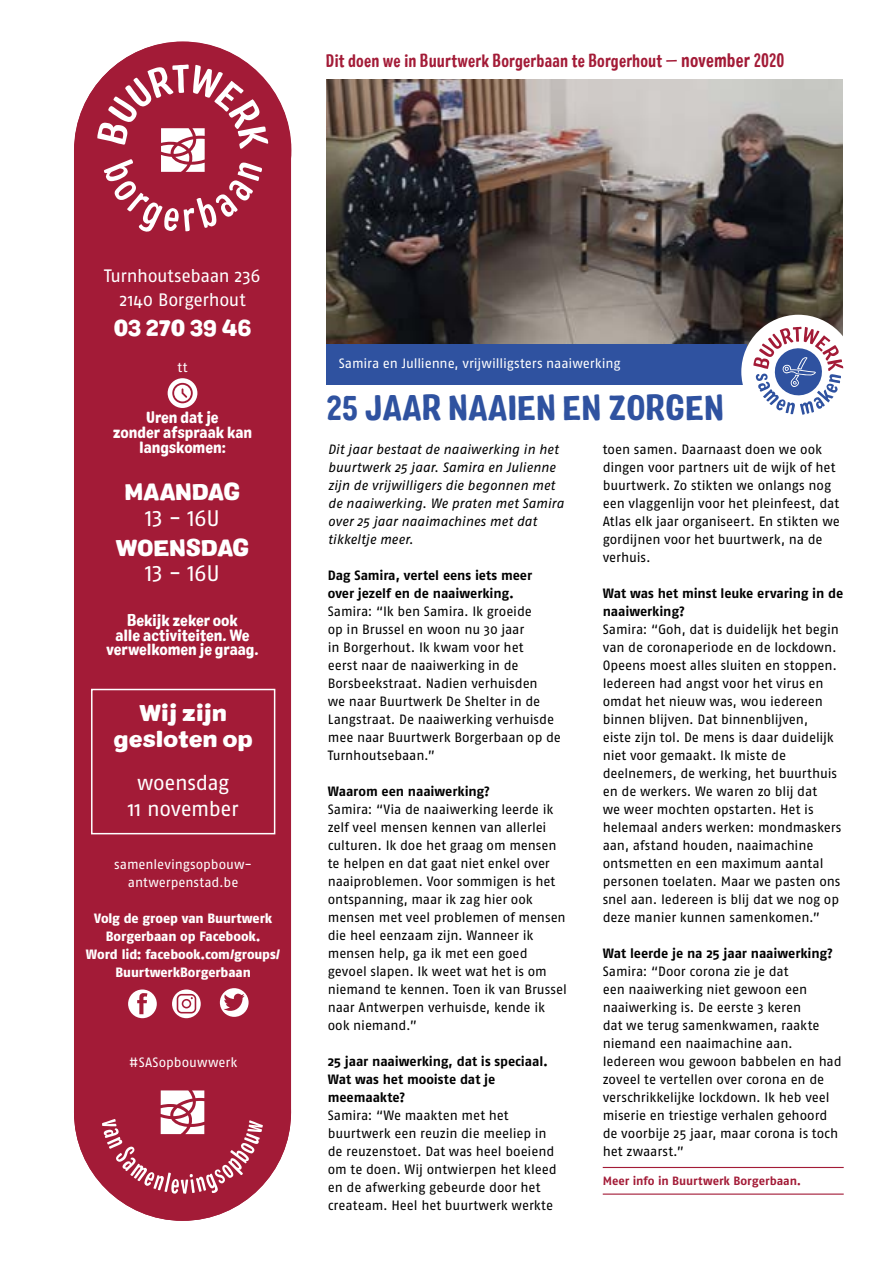
<style>
.page{position:relative;width:893px;height:1263px;background:#fff}
.page>*{position:absolute;margin:0;border:0;box-sizing:border-box;transform-origin:0 0}
.t1{font:34.5px "Colby Nr Blk";color:#2f52a0}
.t2{font:22.5px/25.5px "Colby St Blk";letter-spacing:-.02em;color:#fff;text-align:center}
.t3{font:22.5px "Fago OT";letter-spacing:-.03em;color:#fff}
.t4{font:21px/25.5px "Fago OT";letter-spacing:-.02em;color:#fff;text-align:center}
.t5{font:18px "Colby Cd Bld";letter-spacing:.005em;color:#a31b37}
.t6{font:18px/24px "Fago OT";letter-spacing:-.02em;color:#fff;text-align:center}
.t7{font:16.05px/14.9px "Colby Nr Blk";letter-spacing:-.01em;color:#fff;text-align:center}
.t8{font:13.5px/18px "Fago OT";letter-spacing:-.01em;color:#000}
.t9{font:700 13.5px/18px "Fago OT";letter-spacing:-.01em;color:#000}
.t10{font:italic 13.5px/18px "Fago OT";letter-spacing:-.005em;color:#000}
.t11{font:13.5px/18px "Fago OT";letter-spacing:-.005em;color:#fff;text-align:center}
.t12{font:800 13.5px/18px "Fago OT";letter-spacing:-.005em;color:#fff;text-align:center}
.t13{font:700 12px "Fago OT";color:#a31b37}
.s1{font-size:19.5px}
</style>
<div class="page">
<div style="left:74px;top:42px;width:217px;height:1179px;background:#a31b37;border-radius:109px"></div>
<svg style="left:102px;top:1090px;width:161px;height:104px"></svg>
<svg style="left:168px;top:378px;width:29px;height:30px"></svg>
<svg style="left:220px;top:988px;width:29px;height:29px"></svg>
<div style="left:91px;top:689px;width:184px;height:145px;border:2px solid #fff"></div>
<svg style="left:97px;top:64px;width:171px;height:168px"></svg>
<svg style="left:128px;top:989px;width:29px;height:29px"></svg>
<svg style="left:172px;top:989px;width:29px;height:29px"></svg>
<svg style="left:183px;top:1000px;width:7px;height:7px"></svg>
<hr style="left:603px;top:1167px;width:241px;height:1px;background:#a31b37">
<hr style="left:603px;top:1193px;width:241px;height:2px;background:#a31b37">
<img style="left:326px;top:80px;width:516px;height:265px">
<div style="left:326px;top:344px;width:421px;height:41px;background:#2f52a0"></div>
<div style="left:741px;top:315px;width:114px;height:113px;background:#fff;border-radius:50%"></div>
<svg style="left:753px;top:327px;width:90px;height:88px"></svg>
<h3 class="t5" style="left:326px;top:49px;width:460px">Dit doen we in Buurtwerk Borgerbaan te Borgerhout <span class="s1">— november 2020</span></h3>
<h3 class="t6" style="left:104px;top:264px;width:158px">Turnhoutsebaan 236<br>2140 Borgerhout</h3>
<h2 class="t2" style="left:114px;top:315px;width:139px">03 270 39 46</h2>
<p class="t11" style="left:178px;top:358px;width:11px">tt</p>
<p class="t7" style="left:113px;top:410px;width:141px">Uren dat je<br>zonder afspraak kan langskomen:</p>
<h2 class="t2" style="left:125px;top:480px;width:117px">MAANDAG</h2>
<h2 class="t3" style="left:145px;top:504px;width:76px">13 - 16U</h2>
<h2 class="t2" style="left:116px;top:535px;width:135px">WOENSDAG</h2>
<h2 class="t3" style="left:145px;top:560px;width:76px">13 - 16U</h2>
<p class="t7" style="left:106px;top:613px;width:154px">Bekijk zeker ook<br>alle activiteiten. We verwelkomen je graag.</p>
<h2 class="t2" style="left:114px;top:700px;width:141px">Wij zijn gesloten op</h2>
<h3 class="t4" style="left:128px;top:770px;width:112px">woensdag<br>11 november</h3>
<p class="t11" style="left:114px;top:855px;width:139px">samenlevingsopbouw&shy;antwerpenstad.be</p>
<p class="t12" style="left:86px;top:909px;width:196px">Volg de groep van Buurtwerk<br>Borgerbaan op Facebook.<br>Word lid: facebook.com/groups/<br>BuurtwerkBorgerbaan</p>
<p class="t11" style="left:129px;top:1053px;width:110px">#SASopbouwwerk</p>
<p class="t11" style="left:339px;top:354px;width:283px">Samira en Jullienne, vrijwilligsters naaiwerking</p>
<h1 class="t1" style="left:327px;top:385px;width:399px">25 JAAR NAAIEN EN ZORGEN</h1>
<p class="t8" style="left:603px;top:440px;width:239px">toen samen. Daarnaast doen we ook dingen voor partners uit de wijk of het buurtwerk. Zo stikten we onlangs nog een vlaggenlijn voor het pleinfeest, dat Atlas elk jaar organiseert. En stikten we gordijnen voor het buurtwerk, na de verhuis.</p>
<p class="t9" style="left:603px;top:584px;width:242px">Wat was het minst leuke ervaring in de naaiwerking?</p>
<p class="t8" style="left:603px;top:620px;width:240px">Samira: “Goh, dat is duidelijk het begin van de coronaperiode en de lockdown.<br>Opeens moest alles sluiten en stoppen.<br>Iedereen had angst voor het virus en omdat het nieuw was, wou iedereen binnen blijven. Dat binnenblijven,<br>eiste zijn tol. De mens is daar duidelijk niet voor gemaakt. Ik miste de deelnemers, de werking, het buurthuis en de werkers. We waren zo blij dat<br>we weer mochten opstarten. Het is helemaal anders werken: mondmaskers aan, afstand houden, naaimachine ontsmetten en een maximum aantal personen toelaten. Maar we pasten ons snel aan. Iedereen is blij dat we nog op deze manier kunnen samenkomen.”</p>
<p class="t9" style="left:603px;top:944px;width:232px">Wat leerde je na 25 jaar naaiwerking?</p>
<p class="t8" style="left:603px;top:962px;width:241px">Samira: “Door corona zie je dat<br>een naaiwerking niet gewoon een naaiwerking is. De eerste 3 keren<br>dat we terug samenkwamen, raakte niemand een naaimachine aan.<br>Iedereen wou gewoon babbelen en had zoveel te vertellen over corona en de verschrikkelijke lockdown. Ik heb veel miserie en triestige verhalen gehoord de voorbije 25 jaar, maar corona is toch het zwaarst.”</p>
<p class="t13" style="left:603px;top:1174px;width:200px">Meer info in Buurtwerk Borgerbaan.</p>
<p class="t10" style="left:328px;top:440px;width:238px">Dit jaar bestaat de naaiwerking in het buurtwerk 25 jaar. Samira en Julienne zijn de vrijwilligers die begonnen met de naaiwerking. We praten met Samira over 25 jaar naaimachines met dat tikkeltje meer.</p>
<p class="t9" style="left:328px;top:566px;width:206px">Dag Samira, vertel eens iets meer over jezelf en de naaiwerking.</p>
<p class="t8" style="left:328px;top:602px;width:235px">Samira: “Ik ben Samira. Ik groeide<br>op in Brussel en woon nu 30 jaar<br>in Borgerhout. Ik kwam voor het<br>eerst naar de naaiwerking in de<br>Borsbeekstraat. Nadien verhuisden<br>we naar Buurtwerk De Shelter in de<br>Langstraat. De naaiwerking verhuisde mee naar Buurtwerk Borgerbaan op de<br>Turnhoutsebaan.”</p>
<p class="t9" style="left:328px;top:782px;width:164px">Waarom een naaiwerking?</p>
<p class="t8" style="left:328px;top:800px;width:241px">Samira: “Via de naaiwerking leerde ik zelf veel mensen kennen van allerlei culturen. Ik doe het graag om mensen te helpen en dat gaat niet enkel over naaiproblemen. Voor sommigen is het ontspanning, maar ik zag hier ook mensen met veel problemen of mensen die heel eenzaam zijn. Wanneer ik mensen help, ga ik met een goed gevoel slapen. Ik weet wat het is om niemand te kennen. Toen ik van Brussel naar Antwerpen verhuisde, kende ik ook niemand.”</p>
<p class="t9" style="left:328px;top:1052px;width:222px">25 jaar naaiwerking, dat is speciaal.<br>Wat was het mooiste dat je meemaakte?</p>
<p class="t8" style="left:328px;top:1106px;width:230px">Samira: “We maakten met het buurtwerk een reuzin die meeliep in de reuzenstoet. Dat was heel boeiend om te doen. Wij ontwierpen het kleed en de afwerking gebeurde door het createam. Heel het buurtwerk werkte</p>
</div>
